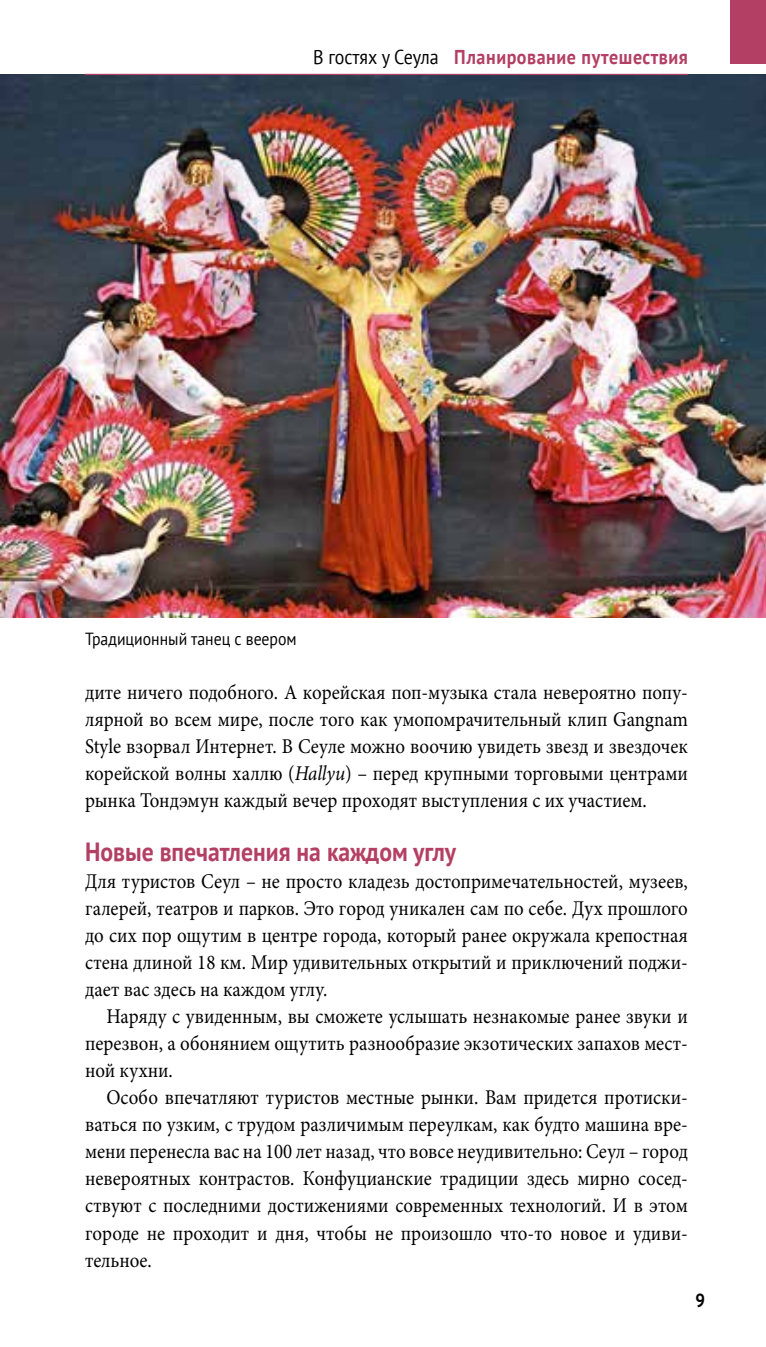
<style>
.page{position:relative;width:766px;height:1347px;background:#fff}
.page>*{position:absolute;margin:0;border:0;box-sizing:border-box;transform-origin:0 0}
.t1{font:700 26.25px "PT Sans";color:#b43f65;scale:.9 1}
.t2{font:21px/27px "Minion Pro";color:#000;text-align:justify;scale:.9 1}
.t3{font:700 20px "PT Sans";letter-spacing:.03em;color:#b43f65;scale:.9 1}
.t4{font:700 18.75px "PT Sans";color:#000;scale:.9 1}
.t5{font:17.5px "PT Sans";color:#000;scale:.9 1}
.s1{font-weight:400;color:#000}
.s2{font-style:italic}
</style>
<div class="page">
<div style="left:730px;top:0;width:35px;height:64px;background:#b43f65"></div>
<img style="left:0;top:74px;width:765px;height:544px">
<hr style="left:85px;top:74px;width:602px;height:1px;background:#b43f65">
<p class="t3" style="left:313px;top:43px;width:418px"><span class="s1">В гостях у Сеула</span> Планирование путешествия</p>
<p class="t5" style="left:85px;top:627px;width:237px">Традиционный танец с веером</p>
<p class="t2" style="left:85px;top:678px;width:671px">дите ничего подобного. А корейская поп-музыка стала невероятно попу&shy;лярной во всем мире, после того как умопомрачительный клип Gangnam Style взорвал Интернет. В Сеуле можно воочию увидеть звезд и звездочек корейской волны халлю (<span class="s2">Hallyu</span>) – перед крупными торговыми центрами рынка Тондэмун каждый вечер проходят выступления с их участием.</p>
<p class="t1" style="left:85px;top:834px;width:413px">Новые впечатления на каждом углу</p>
<p class="t2" style="left:85px;top:868px;width:671px">Для туристов Сеул – не просто кладезь достопримечательностей, музеев,</p>
<p class="t2" style="left:85px;top:895px;width:671px">галерей, театров и парков. Это город уникален сам по себе. Дух прошлого</p>
<p class="t2" style="left:85px;top:922px;width:671px">до сих пор ощутим в центре города, который ранее окружала крепостная</p>
<p class="t2" style="left:85px;top:949px;width:671px">стена длиной 18 км. Мир удивительных открытий и приключений поджи-</p>
<p class="t2" style="left:85px;top:976px;width:271px">дает вас здесь на каждом углу.</p>
<p class="t2" style="left:106px;top:1003px;width:647px">Наряду с увиденным, вы сможете услышать незнакомые ранее звуки и</p>
<p class="t2" style="left:85px;top:1030px;width:671px">перезвон, а обонянием ощутить разнообразие экзотических запахов мест-</p>
<p class="t2" style="left:85px;top:1057px;width:99px">ной кухни.</p>
<p class="t2" style="left:106px;top:1084px;width:647px">Особо впечатляют туристов местные рынки. Вам придется протиски-</p>
<p class="t2" style="left:85px;top:1111px;width:671px">ваться по узким, с трудом различимым переулкам, как будто машина вре-</p>
<p class="t2" style="left:85px;top:1138px;width:671px">мени перенесла вас на 100 лет назад, что вовсе неудивительно: Сеул – город</p>
<p class="t2" style="left:85px;top:1165px;width:671px">невероятных контрастов. Конфуцианские традиции здесь мирно сосед-</p>
<p class="t2" style="left:85px;top:1192px;width:671px">ствуют с последними достижениями современных технологий. И в этом</p>
<p class="t2" style="left:85px;top:1219px;width:668px">городе не проходит и дня, чтобы не произошло что-то новое и удиви-</p>
<p class="t2" style="left:85px;top:1246px;width:76px">тельное.</p>
<p class="t4" style="left:694px;top:1287px;width:13px">9</p>
</div>
